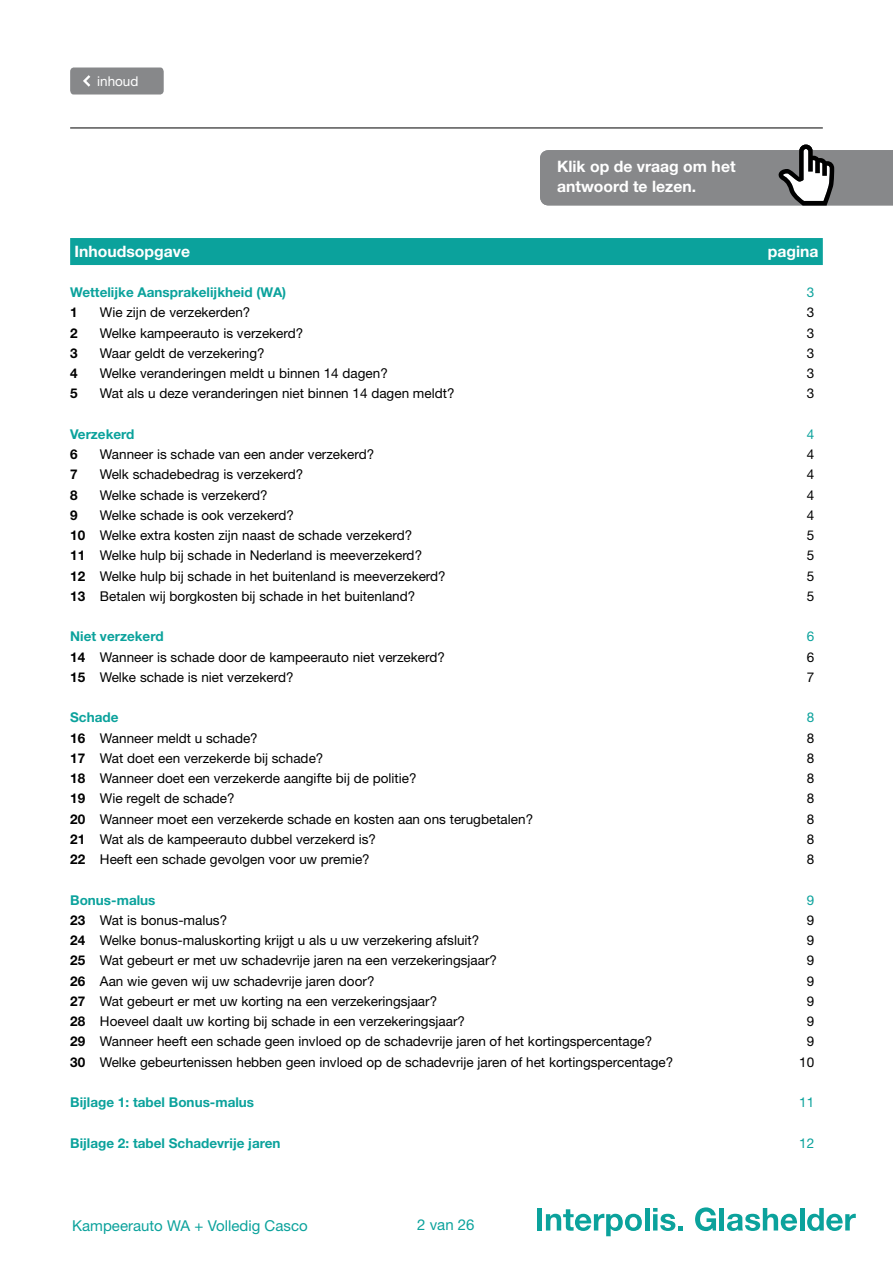
<style>
.page{position:relative;width:893px;height:1263px;background:#fff}
.page>*{position:absolute;margin:0;border:0;box-sizing:border-box;transform-origin:0 0}
.t1{font:700 15.75px/20.2px "Helvetica Neue LT Std";color:#fff}
.t2{font:15px "Helvetica Neue LT Std";color:#0ba29c}
.t3{font:13.5px "Helvetica Neue LT Std";color:#000}
.t4{font:700 13.5px "Helvetica Neue LT Std";color:#0ba29c}
.t5{font:13.5px "Helvetica Neue LT Std";color:#0ba29c}
.t6{font:700 13.5px "Helvetica Neue LT Std";color:#000}
.t7{font:13.5px "Helvetica Neue LT Std";color:#fff}
.s1{font-weight:700}
</style>
<div class="page">
<hr style="left:70px;top:128px;width:753px;height:1px;background:#000">
<svg style="left:70px;top:68px;width:94px;height:27px;background:#8b8c8e"></svg>
<div style="left:537px;top:1208px;width:5px;height:22px;background:#0ba29c"></div>
<svg style="left:546px;top:1209px;width:96px;height:27px"></svg>
<hr style="left:645px;top:1208px;width:4px;height:22px;background:#0ba29c">
<svg style="left:653px;top:1208px;width:30px;height:23px"></svg>
<svg style="left:695px;top:1207px;width:21px;height:24px"></svg>
<hr style="left:720px;top:1208px;width:4px;height:22px;background:#0ba29c">
<svg style="left:727px;top:1208px;width:70px;height:23px"></svg>
<hr style="left:800px;top:1208px;width:4px;height:22px;background:#0ba29c">
<svg style="left:807px;top:1208px;width:49px;height:23px"></svg>
<div style="left:70px;top:238px;width:753px;height:27px;background:#0ba29c"></div>
<svg style="left:540px;top:145px;width:353px;height:60px;background:#909192"></svg>
<p class="t7" style="left:97px;top:73px;width:43px">inhoud</p>
<p class="t1" style="left:557px;top:156px;width:180px">Klik op de vraag om het antwoord te lezen.</p>
<p class="t1" style="left:74px;top:240px;width:117px">Inhoudsopgave</p>
<p class="t1" style="left:768px;top:240px;width:52px">pagina</p>
<p class="t4" style="left:70px;top:284px;width:218px">Wettelijke Aansprakelijkheid (WA)</p>
<p class="t5" style="left:807px;top:284px;width:9px">3</p>
<p class="t6" style="left:70px;top:304px;width:9px">1</p>
<p class="t3" style="left:100px;top:304px;width:152px">Wie zijn de verzekerden?</p>
<p class="t3" style="left:807px;top:304px;width:9px">3</p>
<p class="t6" style="left:70px;top:324px;width:9px">2</p>
<p class="t3" style="left:100px;top:325px;width:205px">Welke kampeerauto is verzekerd?</p>
<p class="t3" style="left:807px;top:325px;width:9px">3</p>
<p class="t6" style="left:70px;top:345px;width:9px">3</p>
<p class="t3" style="left:100px;top:345px;width:166px">Waar geldt de verzekering?</p>
<p class="t3" style="left:807px;top:345px;width:9px">3</p>
<p class="t6" style="left:70px;top:365px;width:9px">4</p>
<p class="t3" style="left:100px;top:365px;width:289px">Welke veranderingen meldt u binnen 14 dagen?</p>
<p class="t3" style="left:807px;top:365px;width:9px">3</p>
<p class="t6" style="left:70px;top:385px;width:9px">5</p>
<p class="t3" style="left:100px;top:385px;width:356px">Wat als u deze veranderingen niet binnen 14 dagen meldt?</p>
<p class="t3" style="left:807px;top:385px;width:9px">3</p>
<p class="t4" style="left:70px;top:426px;width:66px">Verzekerd</p>
<p class="t5" style="left:807px;top:426px;width:9px">4</p>
<p class="t6" style="left:70px;top:446px;width:9px">6</p>
<p class="t3" style="left:100px;top:446px;width:276px">Wanneer is schade van een ander verzekerd?</p>
<p class="t3" style="left:807px;top:446px;width:9px">4</p>
<p class="t6" style="left:70px;top:466px;width:9px">7</p>
<p class="t3" style="left:100px;top:466px;width:205px">Welk schadebedrag is verzekerd?</p>
<p class="t3" style="left:807px;top:466px;width:9px">4</p>
<p class="t6" style="left:70px;top:486px;width:9px">8</p>
<p class="t3" style="left:100px;top:487px;width:169px">Welke schade is verzekerd?</p>
<p class="t3" style="left:807px;top:487px;width:9px">4</p>
<p class="t6" style="left:70px;top:507px;width:9px">9</p>
<p class="t3" style="left:100px;top:507px;width:196px">Welke schade is ook verzekerd?</p>
<p class="t3" style="left:807px;top:507px;width:9px">4</p>
<p class="t3" style="left:70px;top:527px;width:344px"><span class="s1">10</span> Welke extra kosten zijn naast de schade verzekerd?</p>
<p class="t3" style="left:807px;top:527px;width:9px">5</p>
<p class="t3" style="left:70px;top:547px;width:353px"><span class="s1">11</span> Welke hulp bij schade in Nederland is meeverzekerd?</p>
<p class="t3" style="left:807px;top:547px;width:9px">5</p>
<p class="t3" style="left:70px;top:568px;width:377px"><span class="s1">12</span> Welke hulp bij schade in het buitenland is meeverzekerd?</p>
<p class="t3" style="left:807px;top:568px;width:9px">5</p>
<p class="t3" style="left:70px;top:588px;width:347px"><span class="s1">13</span> Betalen wij borgkosten bij schade in het buitenland?</p>
<p class="t3" style="left:807px;top:588px;width:9px">5</p>
<p class="t4" style="left:70px;top:628px;width:95px">Niet verzekerd</p>
<p class="t5" style="left:807px;top:628px;width:9px">6</p>
<p class="t3" style="left:70px;top:649px;width:376px"><span class="s1">14</span> Wanneer is schade door de kampeerauto niet verzekerd?</p>
<p class="t3" style="left:807px;top:649px;width:9px">6</p>
<p class="t3" style="left:70px;top:669px;width:225px"><span class="s1">15</span> Welke schade is niet verzekerd?</p>
<p class="t3" style="left:807px;top:669px;width:9px">7</p>
<p class="t4" style="left:70px;top:709px;width:50px">Schade</p>
<p class="t5" style="left:807px;top:709px;width:9px">8</p>
<p class="t3" style="left:70px;top:730px;width:189px"><span class="s1">16</span> Wanneer meldt u schade?</p>
<p class="t3" style="left:807px;top:730px;width:9px">8</p>
<p class="t3" style="left:70px;top:750px;width:255px"><span class="s1">17</span> Wat doet een verzekerde bij schade?</p>
<p class="t3" style="left:807px;top:750px;width:9px">8</p>
<p class="t3" style="left:70px;top:770px;width:348px"><span class="s1">18</span> Wanneer doet een verzekerde aangifte bij de politie?</p>
<p class="t3" style="left:807px;top:770px;width:9px">8</p>
<p class="t3" style="left:70px;top:790px;width:166px"><span class="s1">19</span> Wie regelt de schade?</p>
<p class="t3" style="left:807px;top:790px;width:9px">8</p>
<p class="t3" style="left:70px;top:811px;width:464px"><span class="s1">20</span> Wanneer moet een verzekerde schade en kosten aan ons terugbetalen?</p>
<p class="t3" style="left:807px;top:811px;width:9px">8</p>
<p class="t3" style="left:70px;top:831px;width:307px"><span class="s1">21</span> Wat als de kampeerauto dubbel verzekerd is?</p>
<p class="t3" style="left:807px;top:831px;width:9px">8</p>
<p class="t3" style="left:70px;top:851px;width:301px"><span class="s1">22</span> Heeft een schade gevolgen voor uw premie?</p>
<p class="t3" style="left:807px;top:851px;width:9px">8</p>
<p class="t4" style="left:70px;top:891px;width:87px">Bonus-malus</p>
<p class="t5" style="left:807px;top:892px;width:9px">9</p>
<p class="t3" style="left:70px;top:912px;width:159px"><span class="s1">23</span> Wat is bonus-malus?</p>
<p class="t3" style="left:807px;top:912px;width:9px">9</p>
<p class="t3" style="left:70px;top:932px;width:411px"><span class="s1">24</span> Welke bonus-maluskorting krijgt u als u uw verzekering afsluit?</p>
<p class="t3" style="left:807px;top:932px;width:9px">9</p>
<p class="t3" style="left:70px;top:952px;width:428px"><span class="s1">25</span> Wat gebeurt er met uw schadevrije jaren na een verzekeringsjaar?</p>
<p class="t3" style="left:807px;top:952px;width:9px">9</p>
<p class="t3" style="left:70px;top:973px;width:306px"><span class="s1">26</span> Aan wie geven wij uw schadevrije jaren door?</p>
<p class="t3" style="left:807px;top:973px;width:9px">9</p>
<p class="t3" style="left:70px;top:993px;width:369px"><span class="s1">27</span> Wat gebeurt er met uw korting na een verzekeringsjaar?</p>
<p class="t3" style="left:807px;top:993px;width:9px">9</p>
<p class="t3" style="left:70px;top:1013px;width:396px"><span class="s1">28</span> Hoeveel daalt uw korting bij schade in een verzekeringsjaar?</p>
<p class="t3" style="left:807px;top:1013px;width:9px">9</p>
<p class="t3" style="left:70px;top:1033px;width:584px"><span class="s1">29</span> Wanneer heeft een schade geen invloed op de schadevrije jaren of het kortingspercentage?</p>
<p class="t3" style="left:807px;top:1033px;width:9px">9</p>
<p class="t3" style="left:70px;top:1054px;width:605px"><span class="s1">30</span> Welke gebeurtenissen hebben geen invloed op de schadevrije jaren of het kortingspercentage?</p>
<p class="t3" style="left:799px;top:1054px;width:17px">10</p>
<p class="t4" style="left:70px;top:1094px;width:186px">Bijlage 1: tabel Bonus-malus</p>
<p class="t5" style="left:799px;top:1094px;width:17px">11</p>
<p class="t4" style="left:70px;top:1134px;width:212px">Bijlage 2: tabel Schadevrije jaren</p>
<p class="t5" style="left:799px;top:1135px;width:17px">12</p>
<p class="t2" style="left:72px;top:1216px;width:237px">Kampeerauto WA + Volledig Casco</p>
<p class="t2" style="left:417px;top:1216px;width:59px">2 van 26</p>
</div>
